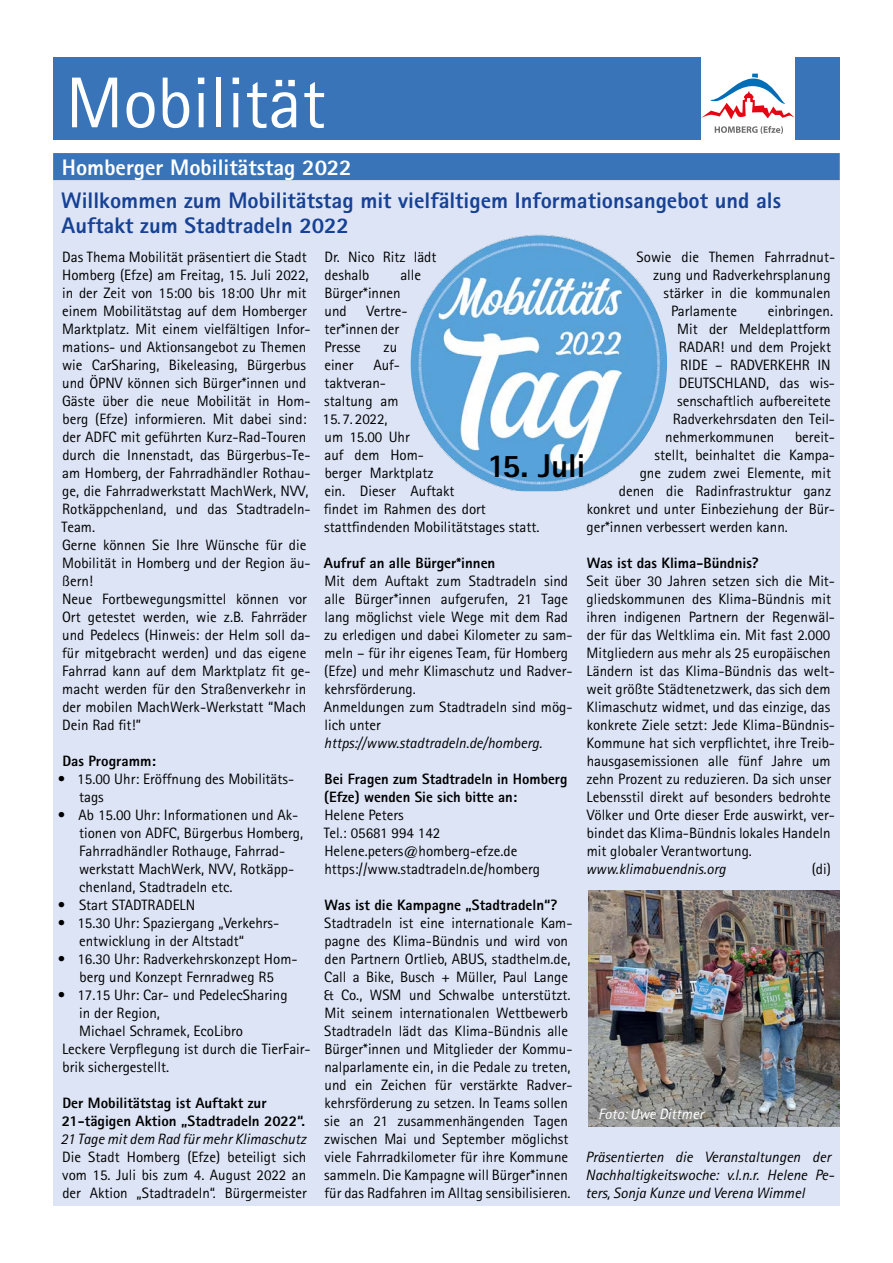
<style>
.page{position:relative;width:893px;height:1263px;background:#fff}
.page>*{position:absolute;margin:0;border:0;box-sizing:border-box;transform-origin:0 0}
.t1{font:72px "Rotis Sans Serif";color:#fff}
.t2{font:800 33px "Rotis Sans Serif";color:#000}
.t3{font:800 22.5px/25.5px "Rotis Sans Serif";color:#164194}
.t4{font:800 22.5px "Rotis Sans Serif";color:#fff}
.t5{font:15px/18px "Rotis Sans Serif";color:#000}
.t6{font:800 15px/18px "Rotis Sans Serif";color:#000}
.t7{font:italic 15px/18px "Rotis Sans Serif";color:#000}
.t8{font:italic 15px "Rotis Sans Serif";color:#fff}
</style>
<div class="page">
<div style="left:53px;top:57px;width:787px;height:83px;background:#3974b9"></div>
<div style="left:53px;top:153px;width:787px;height:1052px;background:#dce4f5"></div>
<div style="left:53px;top:153px;width:787px;height:27px;background:#3974b9"></div>
<img style="left:410px;top:234px;width:257px;height:257px">
<img style="left:589px;top:890px;width:251px;height:236px">
<div style="left:701px;top:57px;width:94px;height:94px;background:#fff"></div>
<svg style="left:715px;top:126px;width:68px;height:8px"></svg>
<svg style="left:701px;top:74px;width:94px;height:45px"></svg>
<h1 class="t1" style="left:66px;top:60px;width:261px">Mobilität</h1>
<h3 class="t4" style="left:62px;top:153px;width:291px">Homberger Mobilitätstag 2022</h3>
<h3 class="t3" style="left:61px;top:187px;width:721px">Willkommen zum Mobilitätstag mit vielfältigem Informationsangebot und als<br>Auftakt zum Stadtradeln 2022</h3>
<p class="t5" style="left:62px;top:248px;width:251px">Das Thema Mobilität präsentiert die Stadt Homberg (Efze) am Freitag, 15. Juli 2022, in der Zeit von 15:00 bis 18:00 Uhr mit einem Mobilitätstag auf dem Homberger Marktplatz. Mit einem vielfältigen Infor&shy;mations- und Aktionsangebot zu Themen wie CarSharing, Bikeleasing, Bürgerbus und ÖPNV können sich Bürger*innen und Gäste über die neue Mobilität in Hom&shy;berg (Efze) informieren. Mit dabei sind: der ADFC mit geführten Kurz-Rad-Touren durch die Innenstadt, das Bürgerbus-Te&shy;am Homberg, der Fahrradhändler Rothau&shy;ge, die Fahrradwerkstatt MachWerk, NVV, Rotkäppchenland, und das Stadtradeln-Team.<br>Gerne können Sie Ihre Wünsche für die Mobilität in Homberg und der Region äu&shy;ßern!<br>Neue Fortbewegungsmittel können vor Ort getestet werden, wie z.B. Fahrräder und Pedelecs (Hinweis: der Helm soll da&shy;für mitgebracht werden) und das eigene Fahrrad kann auf dem Marktplatz fit ge&shy;macht werden für den Straßenverkehr in der mobilen MachWerk-Werkstatt “Mach Dein Rad fit!”</p>
<p class="t6" style="left:62px;top:752px;width:95px">Das Programm:</p>
<p class="t5" style="left:79px;top:770px;width:217px;text-indent:-21px">• 15.00 Uhr: Eröffnung des Mobilitäts&shy;tags</p>
<p class="t5" style="left:79px;top:806px;width:226px;text-indent:-21px">• Ab 15.00 Uhr: Informationen und Ak&shy;tionen von ADFC, Bürgerbus Homberg, Fahrradhändler Rothauge, Fahrrad&shy;werkstatt MachWerk, NVV, Rotkäpp&shy;chenland, Stadtradeln etc.</p>
<p class="t5" style="left:58px;top:896px;width:139px">• Start STADTRADELN</p>
<p class="t5" style="left:79px;top:914px;width:200px;text-indent:-21px">• 15.30 Uhr: Spaziergang „Verkehrs&shy;entwicklung in der Altstadt“</p>
<p class="t5" style="left:58px;top:950px;width:241px;text-align:center">• 16.30 Uhr: Radverkehrskonzept Hom&shy;berg und Konzept Fernradweg R5</p>
<p class="t5" style="left:58px;top:986px;width:231px">• 17.15 Uhr: Car- und PedelecSharing</p>
<p class="t5" style="left:79px;top:1004px;width:82px">in der Region,</p>
<p class="t5" style="left:79px;top:1022px;width:165px">Michael Schramek, EcoLibro</p>
<p class="t5" style="left:62px;top:1040px;width:250px">Leckere Verpflegung ist durch die TierFair-</p>
<p class="t5" style="left:62px;top:1058px;width:108px">brik sichergestellt.</p>
<p class="t6" style="left:62px;top:1094px;width:245px">Der Mobilitätstag ist Auftakt zur<br>21-tägigen Aktion „Stadtradeln 2022“.</p>
<p class="t7" style="left:60px;top:1130px;width:247px">21 Tage mit dem Rad für mehr Klimaschutz</p>
<p class="t5" style="left:62px;top:1148px;width:246px;text-align:justify">Die Stadt Homberg (Efze) beteiligt sich vom 15. Juli bis zum 4. August 2022 an der Aktion „Stadtradeln“. Bürgermeister</p>
<p class="t5" style="left:637px;top:248px;width:200px">Sowie die Themen Fahrradnut-</p>
<p class="t5" style="left:653px;top:266px;width:179px">zung und Radverkehrsplanung</p>
<p class="t5" style="left:664px;top:284px;width:169px">stärker in die kommunalen</p>
<p class="t5" style="left:671px;top:302px;width:67px">Parlamente</p>
<p class="t5" style="left:768px;top:302px;width:67px">einbringen.</p>
<p class="t5" style="left:677px;top:320px;width:155px">Mit der Meldeplattform</p>
<p class="t5" style="left:679px;top:338px;width:154px">RADAR! und dem Projekt</p>
<p class="t5" style="left:680px;top:356px;width:152px">RIDE – RADVERKEHR IN</p>
<p class="t5" style="left:679px;top:374px;width:158px">DEUTSCHLAND, das wis-</p>
<p class="t5" style="left:677px;top:392px;width:155px">senschaftlich aufbereitete</p>
<p class="t5" style="left:673px;top:410px;width:164px">Radverkehrsdaten den Teil-</p>
<p class="t5" style="left:665px;top:428px;width:111px">nehmerkommunen</p>
<p class="t5" style="left:795px;top:428px;width:41px">bereit-</p>
<p class="t5" style="left:655px;top:446px;width:182px">stellt, beinhaltet die Kampa-</p>
<p class="t5" style="left:640px;top:464px;width:193px">gne zudem zwei Elemente, mit</p>
<p class="t5" style="left:619px;top:482px;width:214px">denen die Radinfrastruktur ganz</p>
<p class="t5" style="left:587px;top:500px;width:250px">konkret und unter Einbeziehung der Bür-</p>
<p class="t5" style="left:587px;top:518px;width:203px">ger*innen verbessert werden kann.</p>
<p class="t6" style="left:587px;top:554px;width:174px">Was ist das Klima-Bündnis?</p>
<p class="t5" style="left:586px;top:572px;width:250px">Seit über 30 Jahren setzen sich die Mit&shy;gliedskommunen des Klima-Bündnis mit ihren indigenen Partnern der Regenwäl&shy;der für das Weltklima ein. Mit fast 2.000<br>Mitgliedern aus mehr als 25 europäischen Ländern ist das Klima-Bündnis das welt&shy;weit größte Städtenetzwerk, das sich dem Klimaschutz widmet, und das einzige, das konkrete Ziele setzt: Jede Klima-Bündnis-Kommune hat sich verpflichtet, ihre Treib&shy;hausgasemissionen alle fünf Jahre um zehn Prozent zu reduzieren. Da sich unser Lebensstil direkt auf besonders bedrohte Völker und Orte dieser Erde auswirkt, ver&shy;bindet das Klima-Bündnis lokales Handeln mit globaler Verantwortung.</p>
<p class="t7" style="left:586px;top:860px;width:141px">www.klimabuendnis.org</p>
<p class="t5" style="left:812px;top:860px;width:21px">(di)</p>
<p class="t5" style="left:324px;top:248px;width:114px">Dr. Nico Ritz lädt deshalb</p>
<p class="t5" style="left:324px;top:266px;width:98px;text-indent:76px">alle<br>Bürger*innen und</p>
<p class="t5" style="left:324px;top:302px;width:85px;text-indent:42px">Vertre&shy;ter*innen der<br>Presse</p>
<p class="t5" style="left:384px;top:338px;width:15px">zu</p>
<p class="t5" style="left:324px;top:356px;width:77px;text-indent:49px">Auf&shy;taktveran&shy;staltung am</p>
<p class="t5" style="left:323px;top:410px;width:218px">15. 7. 2022,<br>um 15.00 Uhr<br>auf dem Hom-<br>berger Marktplatz<br>ein. Dieser Auftakt<br>findet im Rahmen des dort stattfindenden Mobilitätstages statt.</p>
<p class="t6" style="left:324px;top:554px;width:173px">Aufruf an alle Bürger*innen</p>
<p class="t5" style="left:324px;top:572px;width:250px">Mit dem Auftakt zum Stadtradeln sind alle Bürger*innen aufgerufen, 21 Tage lang möglichst viele Wege mit dem Rad zu erledigen und dabei Kilometer zu sam&shy;meln – für ihr eigenes Team, für Homberg (Efze) und mehr Klimaschutz und Radver&shy;kehrsförderung.<br>Anmeldungen zum Stadtradeln sind mög&shy;lich unter</p>
<p class="t7" style="left:324px;top:734px;width:220px">https://www.stadtradeln.de/homberg.</p>
<p class="t6" style="left:324px;top:770px;width:245px">Bei Fragen zum Stadtradeln in Homberg (Efze) wenden Sie sich bitte an:</p>
<p class="t5" style="left:324px;top:806px;width:218px">Helene Peters<br>Tel.: 05681 994 142<br>Helene.peters@homberg-efze.de https://www.stadtradeln.de/homberg</p>
<p class="t6" style="left:324px;top:896px;width:234px">Was ist die Kampagne „Stadtradeln“?</p>
<p class="t5" style="left:324px;top:914px;width:250px">Stadtradeln ist eine internationale Kam&shy;pagne des Klima-Bündnis und wird von den Partnern Ortlieb, ABUS, stadthelm.de, Call a Bike, Busch + Müller, Paul Lange &amp; Co., WSM und Schwalbe unterstützt.<br>Mit seinem internationalen Wettbewerb Stadtradeln lädt das Klima-Bündnis alle Bürger*innen und Mitglieder der Kommu&shy;nalparlamente ein, in die Pedale zu treten, und ein Zeichen für verstärkte Radver&shy;kehrsförderung zu setzen. In Teams sollen sie an 21 zusammenhängenden Tagen zwischen Mai und September möglichst viele Fahrradkilometer für ihre Kommune sammeln. Die Kampagne will Bürger*innen für das Radfahren im Alltag sensibilisieren.</p>
<p class="t5" style="left:324px;top:356px;width:31px">einer</p>
<h2 class="t2" style="left:487px;top:444px;width:100px">15. Juli</h2>
<p class="t8" style="left:598px;top:1105px;width:107px">Foto: Uwe Dittmer</p>
<p class="t7" style="left:585px;top:1148px;width:250px">Präsentierten die Veranstaltungen der<br>Nachhaltigkeitswoche: v.l.n.r. Helene Pe&shy;ters, Sonja Kunze und Verena Wimmel</p>
</div>
